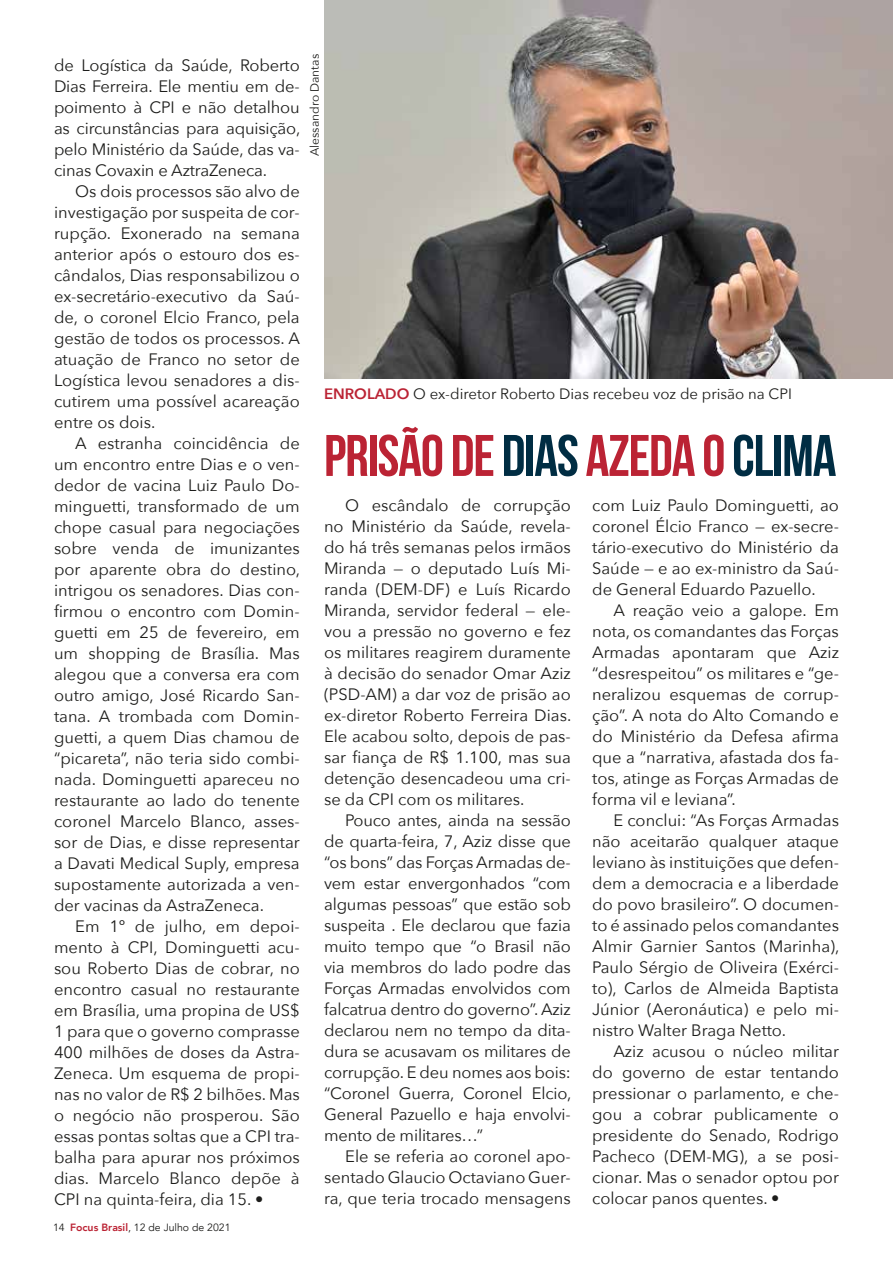
<style>
.page{position:relative;width:893px;height:1263px;background:#fff}
.page>*{position:absolute;margin:0;border:0;box-sizing:border-box;transform-origin:0 0}
.t1{font:700 58.5px "Bebas Neue";letter-spacing:-.02em;color:#bb2334}
.t2{font:16.5px/21px "Avenir Next";color:#1d1d1b;text-align:justify}
.t3{font:15px "Avenir Next";color:#1d1d1b}
.t4{font:12px "Avenir Next";color:#1d1d1b}
.t5{font:10.5px "Avenir";color:#1d1d1b}
.s1{font-weight:800;color:#bb2334}
.s2{font-weight:600;color:#bb2334}
.s3{color:#002d43}
</style>
<div class="page">
<img style="left:324px;top:0;width:569px;height:378px">
<p class="t2" style="left:54px;top:54px;width:248px">de Logística da Saúde, Roberto Dias Ferreira. Ele mentiu em de&shy;poimento à CPI e não detalhou as circunstâncias para aquisição, pelo Ministério da Saúde, das va&shy;cinas Covaxin e AztraZeneca.</p>
<p class="t2" style="left:54px;top:180px;width:248px;text-indent:21px">Os dois processos são alvo de investigação por suspeita de cor&shy;rupção. Exonerado na semana anterior após o estouro dos es&shy;cândalos, Dias responsabilizou o ex-secretário-executivo da Saú&shy;de, o coronel Elcio Franco, pela gestão de todos os processos. A atuação de Franco no setor de Logística levou senadores a dis&shy;cutirem uma possível acareação entre os dois.</p>
<p class="t2" style="left:54px;top:432px;width:248px;text-indent:21px">A estranha coincidência de um encontro entre Dias e o ven&shy;dedor de vacina Luiz Paulo Do&shy;minguetti, transformado de um chope casual para negociações sobre venda de imunizantes por aparente obra do destino, intrigou os senadores. Dias con&shy;firmou o encontro com Domin&shy;guetti em 25 de fevereiro, em um shopping de Brasília. Mas alegou que a conversa era com outro amigo, José Ricardo San&shy;tana. A trombada com Domin&shy;guetti, a quem Dias chamou de “picareta”, não teria sido combi&shy;nada. Dominguetti apareceu no restaurante ao lado do tenente coronel Marcelo Blanco, asses&shy;sor de Dias, e disse representar a Davati Medical Suply, empresa supostamente autorizada a ven&shy;der vacinas da AstraZeneca.</p>
<p class="t2" style="left:54px;top:915px;width:247px;text-indent:21px">Em 1º de julho, em depoi&shy;mento à CPI, Dominguetti acu&shy;sou Roberto Dias de cobrar, no encontro casual no restaurante em Brasília, uma propina de US$ 1 para que o governo comprasse 400 milhões de doses da Astra-Zeneca. Um esquema de propi&shy;nas no valor de R$ 2 bilhões. Mas o negócio não prosperou. São essas pontas soltas que a CPI tra&shy;balha para apurar nos próximos dias. Marcelo Blanco depõe à CPI na quinta-feira, dia 15. •</p>
<p class="t5" style="left:53px;top:1221px;width:179px">14 <span class="s1">Focus Brasil</span>, 12 de Julho de 2021</p>
<p class="t4" style="left:304px;top:156px;width:104px;rotate:-90deg">Alessandro Dantas</p>
<p class="t3" style="left:324px;top:381px;width:469px"><span class="s2">ENROLADO</span> O ex-diretor Roberto Dias recebeu voz de prisão na CPI</p>
<h1 class="t1" style="left:324px;top:424px;width:514px">PRISÃO DE <span class="s3">DIAS</span> AZEDA O <span class="s3">CLIMA</span></h1>
<p class="t2" style="left:324px;top:494px;width:249px;text-indent:21px">O escândalo de corrupção no Ministério da Saúde, revela&shy;do há três semanas pelos irmãos Miranda — o deputado Luís Mi&shy;randa (DEM-DF) e Luís Ricardo Miranda, servidor federal — ele&shy;vou a pressão no governo e fez os militares reagirem duramente à decisão do senador Omar Aziz (PSD-AM) a dar voz de prisão ao ex-diretor Roberto Ferreira Dias.<br>Ele acabou solto, depois de pas&shy;sar fiança de R$ 1.100, mas sua detenção desencadeou uma cri&shy;se da CPI com os militares.</p>
<p class="t2" style="left:324px;top:809px;width:249px;text-indent:21px">Pouco antes, ainda na sessão de quarta-feira, 7, Aziz disse que “os bons” das Forças Armadas de&shy;vem estar envergonhados “com algumas pessoas” que estão sob suspeita . Ele declarou que fazia muito tempo que “o Brasil não via membros do lado podre das Forças Armadas envolvidos com falcatrua dentro do governo”. Aziz declarou nem no tempo da dita&shy;dura se acusavam os militares de corrupção. E deu nomes aos bois: “Coronel Guerra, Coronel Elcio, General Pazuello e haja envolvi&shy;mento de militares…”</p>
<p class="t2" style="left:324px;top:1145px;width:248px;text-indent:21px">Ele se referia ao coronel apo&shy;sentado Glaucio Octaviano Guer&shy;ra, que teria trocado mensagens</p>
<p class="t2" style="left:592px;top:494px;width:248px">com Luiz Paulo Dominguetti, ao coronel Élcio Franco — ex-secre&shy;tário-executivo do Ministério da Saúde — e ao ex-ministro da Saú&shy;de General Eduardo Pazuello.</p>
<p class="t2" style="left:592px;top:599px;width:248px;text-indent:21px">A reação veio a galope. Em nota, os comandantes das Forças Armadas apontaram que Aziz “desrespeitou” os militares e “ge&shy;neralizou esquemas de corrup&shy;ção”. A nota do Alto Comando e do Ministério da Defesa afirma que a “narrativa, afastada dos fa&shy;tos, atinge as Forças Armadas de forma vil e leviana”.</p>
<p class="t2" style="left:592px;top:809px;width:249px;text-indent:21px">E conclui: “As Forças Armadas não aceitarão qualquer ataque leviano às instituições que defen&shy;dem a democracia e a liberdade do povo brasileiro”. O documen&shy;to é assinado pelos comandantes Almir Garnier Santos (Marinha), Paulo Sérgio de Oliveira (Exérci&shy;to), Carlos de Almeida Baptista Júnior (Aeronáutica) e pelo mi&shy;nistro Walter Braga Netto.</p>
<p class="t2" style="left:592px;top:1040px;width:248px;text-indent:21px">Aziz acusou o núcleo militar do governo de estar tentando pressionar o parlamento, e che&shy;gou a cobrar publicamente o presidente do Senado, Rodrigo Pacheco (DEM-MG), a se posi&shy;cionar. Mas o senador optou por colocar panos quentes. •</p>
</div>
